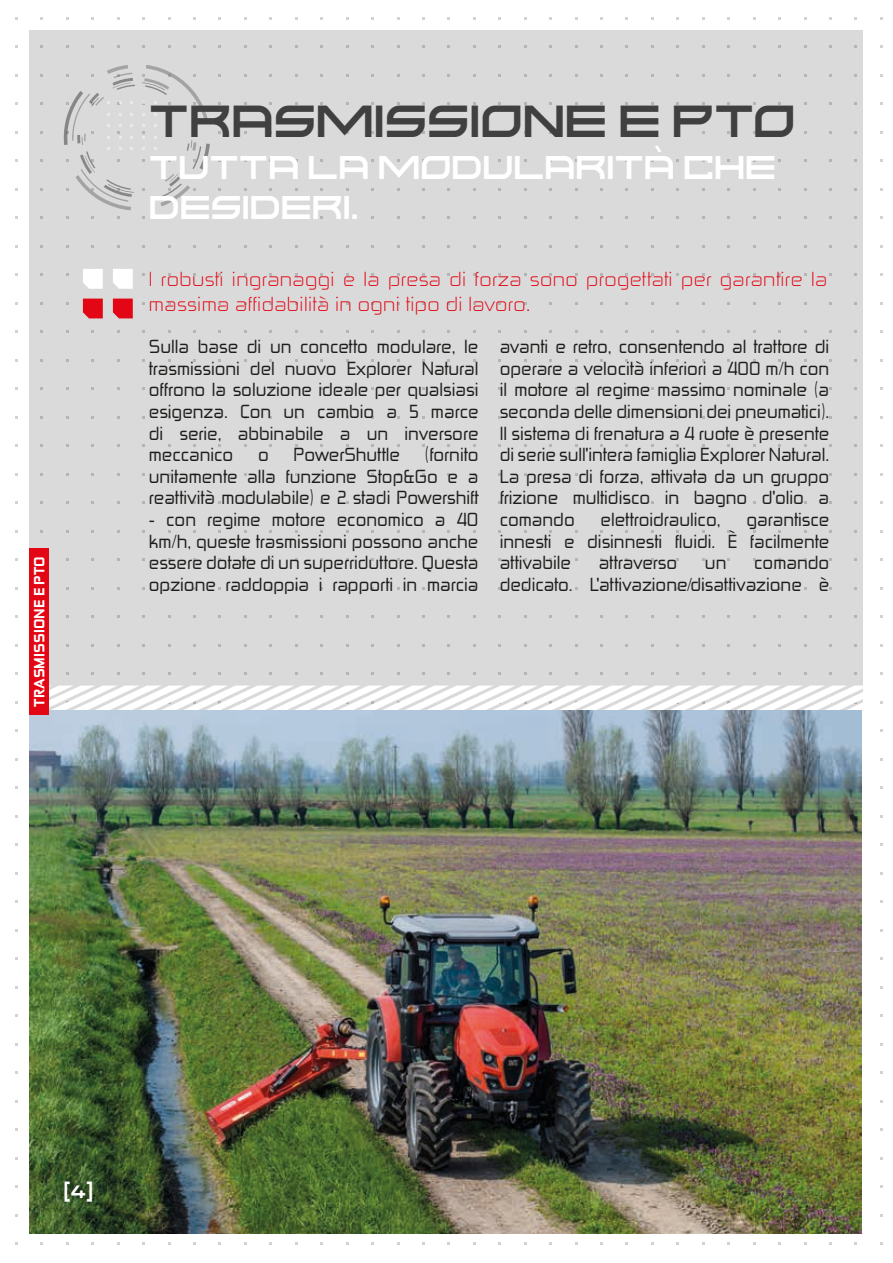
<style>
.page{position:relative;width:893px;height:1263px;background:#fff}
.page>*{position:absolute;margin:0;border:0;box-sizing:border-box;transform-origin:0 0}
.t1{font:45px "Kusanagi";color:#404040}
.t2{font:33px/39.6px "Kusanagi";color:#fff}
.t3{font:19.35px/25.2px "Zekton Lt";letter-spacing:.02em;color:#e30614;scale:1.09 1}
.t4{font:18px/21.6px "Zekton Rg Regular 3";color:#1d1d1b;text-align:justify}
.t5{font:18px "Kusanagi";color:#fff}
.t6{font:14.1px "Zekton Hv";color:#fff;scale:1.06 1}
</style>
<div class="page">
<div style="left:30px;top:30px;width:833px;height:1203px;background:#dadada"></div>
<svg style="left:107px;top:65px;width:28px;height:25px"></svg>
<svg style="left:63px;top:91px;width:71px;height:119px"></svg>
<svg style="left:142px;top:65px;width:68px;height:141px"></svg>
<svg style="left:83px;top:269px;width:20px;height:20px"></svg>
<svg style="left:113px;top:269px;width:20px;height:20px"></svg>
<svg style="left:83px;top:299px;width:20px;height:19px"></svg>
<svg style="left:113px;top:299px;width:20px;height:19px"></svg>
<svg style="left:118px;top:685px;width:43px;height:25px"></svg>
<svg style="left:383px;top:685px;width:39px;height:25px"></svg>
<svg style="left:161px;top:685px;width:44px;height:25px"></svg>
<svg style="left:205px;top:685px;width:39px;height:25px"></svg>
<svg style="left:244px;top:685px;width:27px;height:25px"></svg>
<svg style="left:271px;top:685px;width:112px;height:25px"></svg>
<svg style="left:29px;top:685px;width:89px;height:25px"></svg>
<svg style="left:422px;top:685px;width:48px;height:25px"></svg>
<svg style="left:560px;top:685px;width:40px;height:25px"></svg>
<svg style="left:470px;top:685px;width:90px;height:25px"></svg>
<svg style="left:692px;top:685px;width:86px;height:25px"></svg>
<svg style="left:600px;top:685px;width:92px;height:25px"></svg>
<svg style="left:778px;top:685px;width:85px;height:25px"></svg>
<img style="left:30px;top:710px;width:831px;height:523px">
<div style="left:30px;top:548px;width:19px;height:166px;background:#e30614"></div>
<p class="t6" style="left:31px;top:707px;width:143px;rotate:-90deg">TRASMISSIONE E PTO</p>
<h1 class="t1" style="left:149px;top:89px;width:648px">TRASMISSIONE E PTO</h1>
<h2 class="t2" style="left:149px;top:145px;width:629px">TUTTA LA MODULARITÀ CHE<br>DESIDERI.</h2>
<p class="t3" style="left:149px;top:265px;width:624px">I robusti ingranaggi e la presa di forza sono progettati per garantire la massima affidabilità in ogni tipo di lavoro.</p>
<p class="t4" style="left:149px;top:335px;width:331px">Sulla base di un concetto modulare, le trasmissioni del nuovo Explorer Natural offrono la soluzione ideale per qualsiasi esigenza. Con un cambio a 5 marce di serie, abbinabile a un inversore meccanico</p>
<p class="t4" style="left:149px;top:443px;width:331px;text-indent:276px">(fornito unitamente alla funzione Stop&amp;Go e a reattività modulabile) e 2 stadi Powershift</p>
<p class="t4" style="left:149px;top:508px;width:331px">- con regime motore economico a 40 km/h, queste trasmissioni possono anche essere dotate di un superriduttore. Questa opzione raddoppia i rapporti in marcia</p>
<p class="t4" style="left:258px;top:443px;width:12px">o</p>
<p class="t4" style="left:294px;top:443px;width:108px">PowerShuttle</p>
<p class="t4" style="left:500px;top:335px;width:331px">avanti e retro, consentendo al trattore di operare a velocità inferiori a 400 m/h con il motore al regime massimo nominale (a seconda delle dimensioni dei pneumatici).<br>Il sistema di frenatura a 4 ruote è presente di serie sull'intera famiglia Explorer Natural.<br>La presa di forza, attivata da un gruppo frizione multidisco in bagno d'olio a comando</p>
<p class="t4" style="left:500px;top:508px;width:331px;text-indent:247px">garantisce innesti e disinnesti fluidi. È facilmente attivabile</p>
<p class="t4" style="left:601px;top:508px;width:121px">elettroidraulico,</p>
<p class="t4" style="left:500px;top:551px;width:331px;text-align:right">comando<br>dedicato. L'attivazione/disattivazione è</p>
<p class="t4" style="left:599px;top:551px;width:80px">attraverso</p>
<p class="t4" style="left:705px;top:551px;width:23px">un</p>
<p class="t5" style="left:64px;top:1179px;width:31px">(4)</p>
</div>
